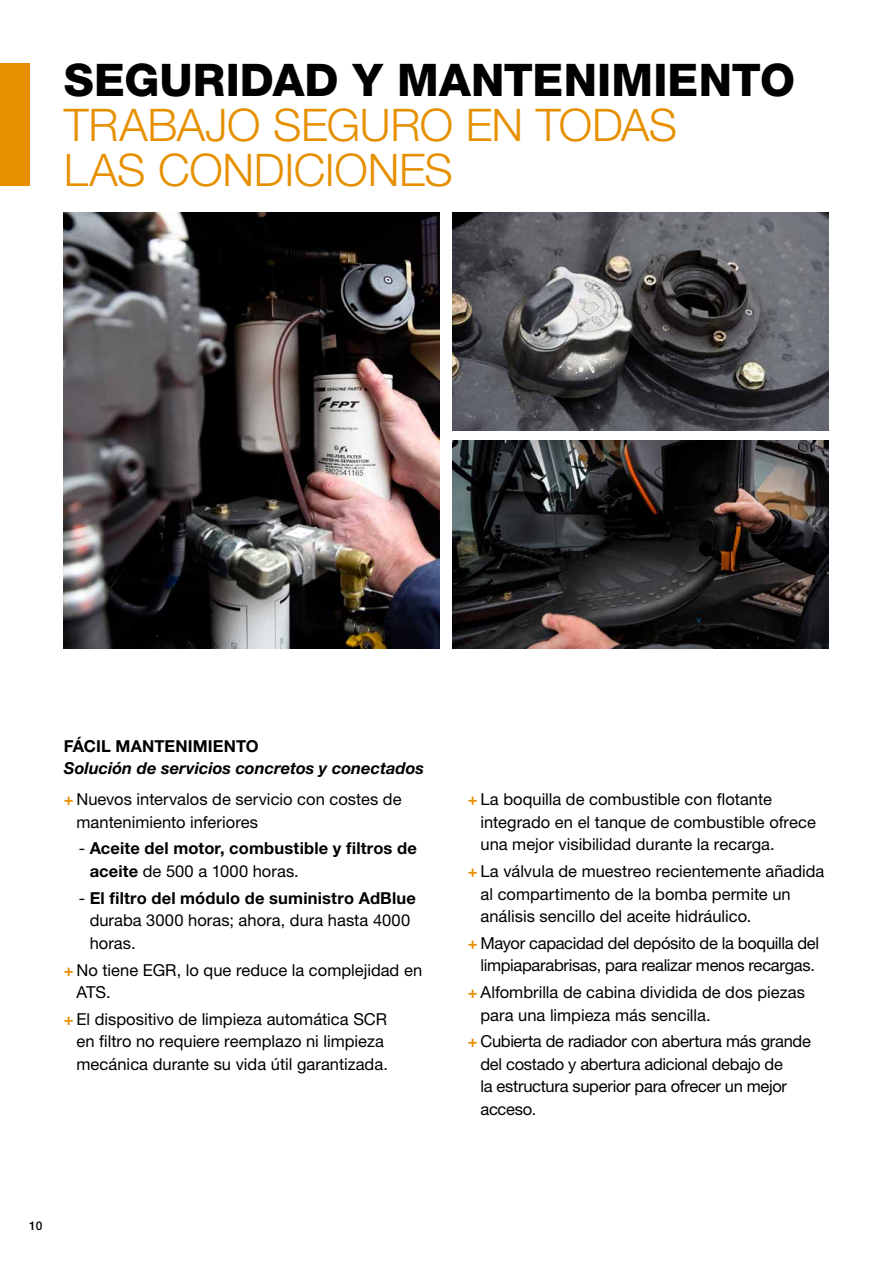
<style>
.page{position:relative;width:893px;height:1263px;background:#fff}
.page>*{position:absolute;margin:0;border:0;box-sizing:border-box;transform-origin:0 0}
.t1{font:300 45px/45px "Helvetica Neue LT Pro";letter-spacing:-.01em;color:#e69000}
.t2{font:800 45px "Helvetica Neue LT Pro";letter-spacing:.005em;color:#000}
.t3{font:16.5px/22.5px "Helvetica Neue LT Pro";color:#000}
.t4{font:16.5px/22.5px "Helvetica Neue LT Pro";letter-spacing:-.02em;color:#000;text-align:center}
.t5{font:700 16.5px/22.5px "Helvetica Neue LT Pro";letter-spacing:.01em;color:#000}
.t6{font:italic 700 16.5px/31px "Helvetica Neue LT Pro";color:#000}
.t7{font:500 12px "Helvetica Neue LT Pro";color:#000}
.s1{font-style:normal;color:#e69000}
.s2{font-weight:400;font-style:normal}
.s3{font-weight:400}
.s4{font-weight:700}
.s5{font-weight:700;color:#e69000}
</style>
<div class="page">
<img style="left:64px;top:213px;width:376px;height:435px">
<img style="left:453px;top:213px;width:376px;height:217px">
<img style="left:453px;top:440px;width:376px;height:208px">
<div style="left:0;top:64px;width:30px;height:122px;background:#e69000"></div>
<h1 class="t2" style="left:64px;top:53px;width:733px">SEGURIDAD Y MANTENIMIENTO</h1>
<h1 class="t1" style="left:64px;top:101px;width:615px">TRABAJO SEGURO EN TODAS<br>LAS CONDICIONES</h1>
<p class="t5" style="left:64px;top:734px;width:196px">FÁCIL MANTENIMIENTO</p>
<p class="t6" style="left:64px;top:752px;width:362px">Solución de servicios concretos y conectados <span class="s1">+</span> <span class="s2">Nuevos intervalos de servicio con costes de</span></p>
<p class="t3" style="left:77px;top:810px;width:183px">mantenimiento inferiores</p>
<p class="t5" style="left:90px;top:837px;width:329px;text-indent:-11px"><span class="s3">-</span> Aceite del motor, combustible y filtros de aceite <span class="s3">de 500 a 1000 horas.</span></p>
<p class="t3" style="left:90px;top:886px;width:328px;text-indent:-11px">- <span class="s4">El filtro del módulo de suministro AdBlue </span>duraba 3000 horas; ahora, dura hasta 4000 horas.</p>
<p class="t3" style="left:77px;top:958px;width:347px;text-indent:-13px"><span class="s5">+</span> No tiene EGR, lo que reduce la complejidad en<br>ATS.</p>
<p class="t3" style="left:77px;top:1007px;width:313px;text-indent:-13px"><span class="s5">+</span> El dispositivo de limpieza automática SCR en filtro no requiere reemplazo ni limpieza mecánica durante su vida útil garantizada.</p>
<p class="t7" style="left:29px;top:1218px;width:15px">10</p>
<p class="t3" style="left:480px;top:788px;width:337px;text-indent:-13px"><span class="s5">+</span> La boquilla de combustible con flotante integrado en el tanque de combustible ofrece una mejor visibilidad durante la recarga.</p>
<p class="t3" style="left:480px;top:860px;width:345px;text-indent:-13px"><span class="s5">+</span> La válvula de muestreo recientemente añadida al compartimento de la bomba permite un análisis sencillo del aceite hidráulico.</p>
<p class="t4" style="left:468px;top:931px;width:353px"><span class="s5">+</span> Mayor capacidad del depósito de la boquilla del limpiaparabrisas, para realizar menos recargas.</p>
<p class="t3" style="left:480px;top:981px;width:326px;text-indent:-13px"><span class="s5">+</span> Alfombrilla de cabina dividida de dos piezas para una limpieza más sencilla.</p>
<p class="t4" style="left:480px;top:1030px;width:332px;text-align:left;text-indent:-13px"><span class="s5">+</span> Cubierta de radiador con abertura más grande del costado y abertura adicional debajo de<br>la estructura superior para ofrecer un mejor acceso.</p>
</div>
